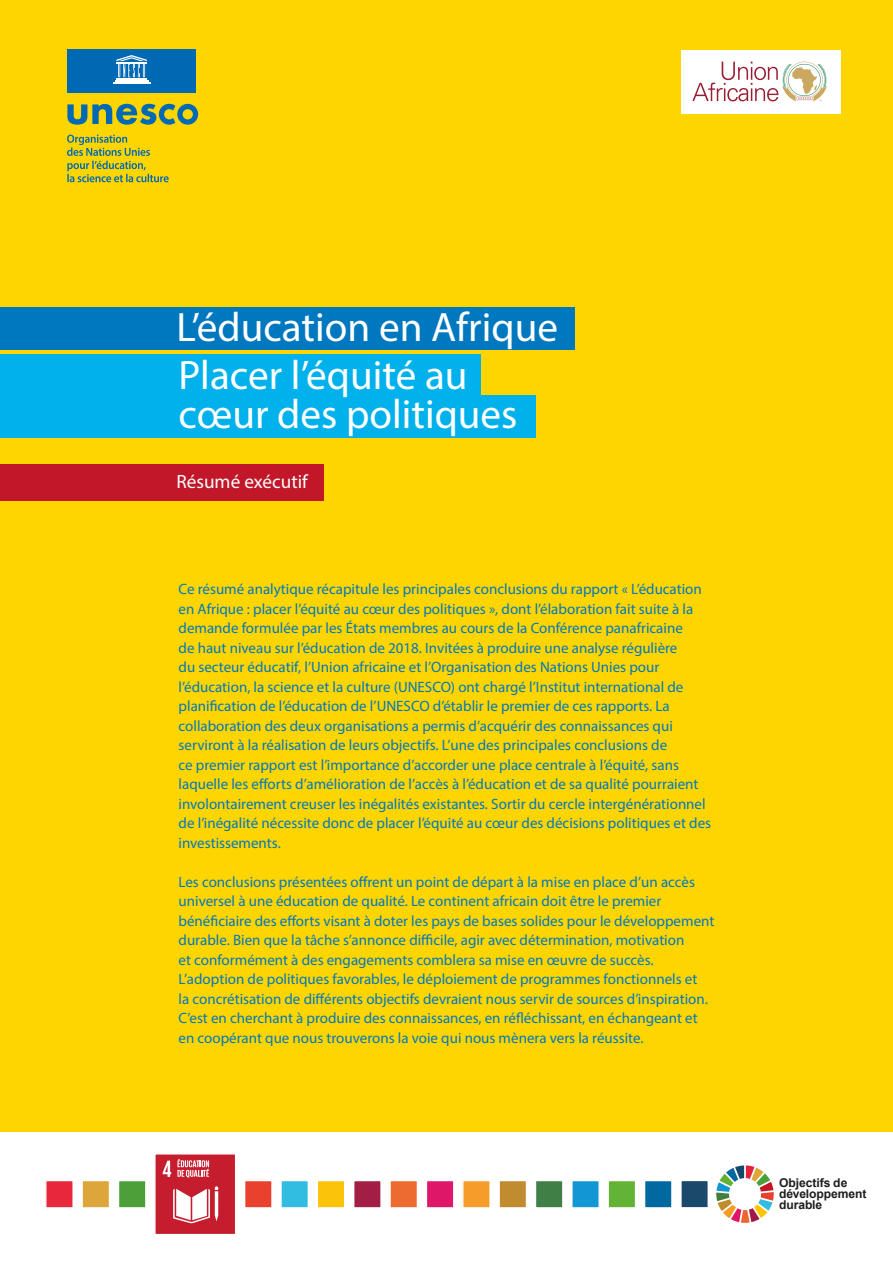
<style>
.page{position:relative;width:893px;height:1263px;background:#fff}
.page>*{position:absolute;margin:0;border:0;box-sizing:border-box;transform-origin:0 0}
.t1{font:41.25px/47.1px "Myriad Pro";color:#fff}
.t2{font:19.2px "Myriad Pro";color:#fff}
.t3{font:15px/19.5px "Myriad Pro";color:#0078bf}
.t4{font:700 12.15px/11.4px "Arial";letter-spacing:-.01em;color:#1d1e1c}
</style>
<div class="page">
<div style="left:0;top:0;width:893px;height:1132px;background:#ffd500"></div>
<svg style="left:67px;top:135px;width:102px;height:47px"></svg>
<div style="left:67px;top:50px;width:129px;height:43px;background:#0069b4"></div>
<hr style="left:116px;top:78px;width:31px;height:1px;background:#fff">
<hr style="left:115px;top:80px;width:33px;height:1px;background:#fff">
<hr style="left:113px;top:82px;width:37px;height:2px;background:#fff">
<svg style="left:116px;top:55px;width:31px;height:22px"></svg>
<svg style="left:67px;top:104px;width:131px;height:21px"></svg>
<div style="left:682px;top:50px;width:159px;height:64px;background:#fff"></div>
<svg style="left:692px;top:62px;width:135px;height:39px"></svg>
<svg style="left:716px;top:1165px;width:58px;height:58px"></svg>
<div style="left:46px;top:1180px;width:27px;height:28px;background:#e6273c"></div>
<div style="left:45px;top:1180px;width:29px;height:28px;border:1px solid #fff"></div>
<div style="left:82px;top:1180px;width:28px;height:28px;background:#dda63a"></div>
<div style="left:81px;top:1180px;width:29px;height:28px;border:1px solid #fff"></div>
<div style="left:118px;top:1180px;width:28px;height:28px;background:#4da039"></div>
<div style="left:118px;top:1180px;width:29px;height:28px;border:1px solid #fff"></div>
<div style="left:245px;top:1180px;width:27px;height:28px;background:#e8422f"></div>
<div style="left:244px;top:1180px;width:29px;height:28px;border:1px solid #fff"></div>
<div style="left:281px;top:1180px;width:27px;height:28px;background:#31bce1"></div>
<div style="left:280px;top:1180px;width:29px;height:28px;border:1px solid #fff"></div>
<div style="left:317px;top:1180px;width:28px;height:28px;background:#fcc30b"></div>
<div style="left:317px;top:1180px;width:28px;height:28px;border:1px solid #fff"></div>
<div style="left:354px;top:1180px;width:27px;height:28px;background:#a21e44"></div>
<div style="left:353px;top:1180px;width:29px;height:28px;border:1px solid #fff"></div>
<div style="left:390px;top:1180px;width:27px;height:28px;background:#ed6a30"></div>
<div style="left:389px;top:1180px;width:29px;height:28px;border:1px solid #fff"></div>
<div style="left:426px;top:1180px;width:28px;height:28px;background:#df1769"></div>
<div style="left:426px;top:1180px;width:28px;height:28px;border:1px solid #fff"></div>
<div style="left:463px;top:1180px;width:27px;height:28px;background:#f59c2b"></div>
<div style="left:462px;top:1180px;width:29px;height:28px;border:1px solid #fff"></div>
<div style="left:499px;top:1180px;width:27px;height:28px;background:#c18c30"></div>
<div style="left:498px;top:1180px;width:29px;height:28px;border:1px solid #fff"></div>
<div style="left:535px;top:1180px;width:28px;height:28px;background:#407f45"></div>
<div style="left:535px;top:1180px;width:29px;height:28px;border:1px solid #fff"></div>
<div style="left:572px;top:1180px;width:27px;height:28px;background:#1296d4"></div>
<div style="left:571px;top:1180px;width:29px;height:28px;border:1px solid #fff"></div>
<div style="left:608px;top:1180px;width:28px;height:28px;background:#63b335"></div>
<div style="left:607px;top:1180px;width:29px;height:28px;border:1px solid #fff"></div>
<div style="left:645px;top:1180px;width:27px;height:28px;background:#01699f"></div>
<div style="left:644px;top:1180px;width:29px;height:28px;border:1px solid #fff"></div>
<div style="left:681px;top:1180px;width:27px;height:28px;background:#1b496b"></div>
<div style="left:680px;top:1180px;width:29px;height:28px;border:1px solid #fff"></div>
<svg style="left:155px;top:1154px;width:80px;height:80px;background:#d14e5b"></svg>
<div style="left:0;top:307px;width:574px;height:43px;background:#0078bf"></div>
<div style="left:0;top:354px;width:480px;height:42px;background:#00b1eb"></div>
<div style="left:0;top:396px;width:536px;height:42px;background:#00b1eb"></div>
<div style="left:0;top:465px;width:323px;height:36px;background:#c11728"></div>
<h1 class="t1" style="left:176px;top:303px;width:383px">L’éducation en Afrique<br>Placer l’équité au</h1>
<h1 class="t1" style="left:179px;top:390px;width:340px">cœur des politiques</h1>
<p class="t2" style="left:176px;top:469px;width:133px">Résumé exécutif</p>
<p class="t3" style="left:179px;top:579px;width:534px">Ce résumé analytique récapitule les principales conclusions du rapport « L’éducation en Afrique : placer l’équité au cœur des politiques », dont l’élaboration fait suite à la demande formulée par les États membres au cours de la Conférence panafricaine<br>de haut niveau sur l’éducation de 2018. Invitées à produire une analyse régulière<br>du secteur éducatif, l’Union africaine et l’Organisation des Nations Unies pour l’éducation, la science et la culture (UNESCO) ont chargé l’Institut international de planification de l’éducation de l’UNESCO d’établir le premier de ces rapports. La collaboration des deux organisations a permis d’acquérir des connaissances qui serviront à la réalisation de leurs objectifs. L’une des principales conclusions de<br>ce premier rapport est l’importance d’accorder une place centrale à l’équité, sans laquelle les efforts d’amélioration de l’accès à l’éducation et de sa qualité pourraient involontairement creuser les inégalités existantes. Sortir du cercle intergénérationnel de l’inégalité nécessite donc de placer l’équité au cœur des décisions politiques et des investissements.</p>
<p class="t3" style="left:179px;top:872px;width:537px">Les conclusions présentées offrent un point de départ à la mise en place d’un accès universel à une éducation de qualité. Le continent africain doit être le premier bénéficiaire des efforts visant à doter les pays de bases solides pour le développement durable. Bien que la tâche s’annonce difficile, agir avec détermination, motivation<br>et conformément à des engagements comblera sa mise en œuvre de succès.<br>L’adoption de politiques favorables, le déploiement de programmes fonctionnels et<br>la concrétisation de différents objectifs devraient nous servir de sources d’inspiration.<br>C’est en cherchant à produire des connaissances, en réfléchissant, en échangeant et en coopérant que nous trouverons la voie qui nous mènera vers la réussite.</p>
<p class="t4" style="left:779px;top:1177px;width:89px">Objectifs de développement durable</p>
</div>
